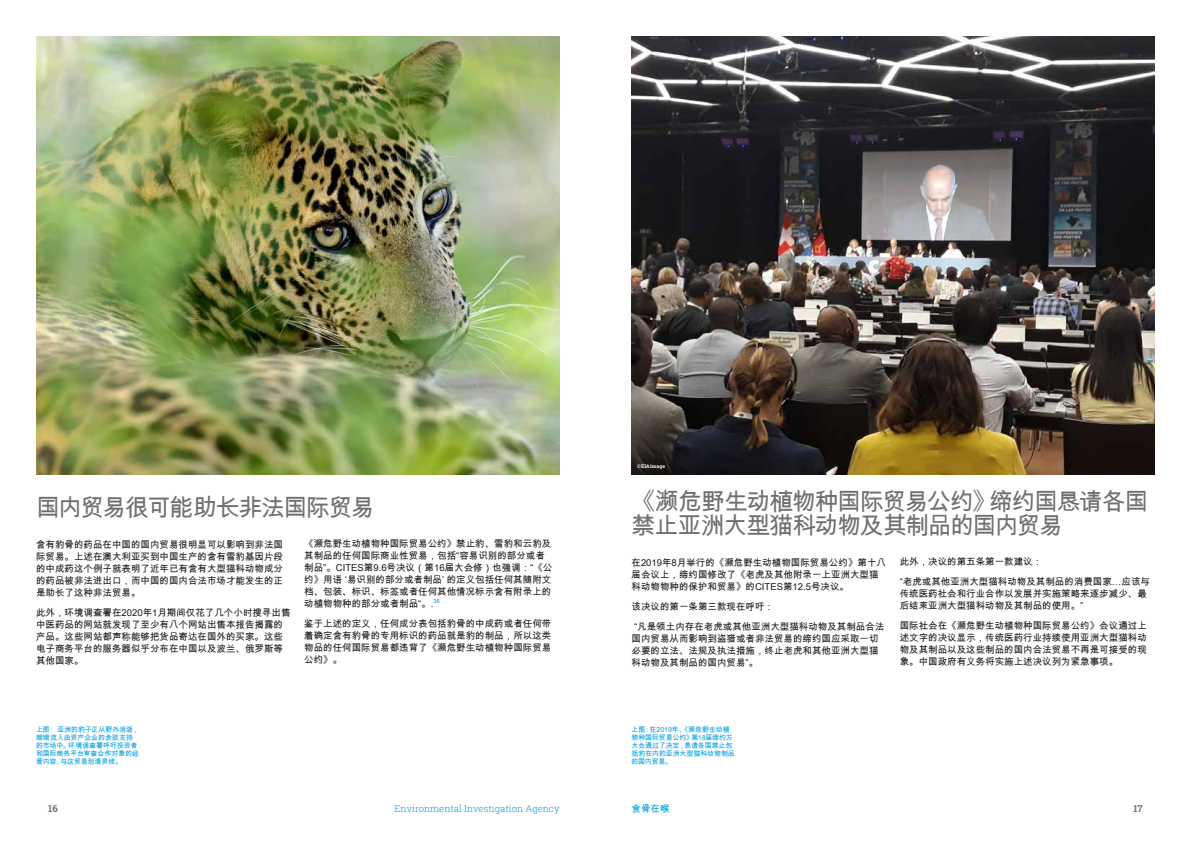
<style>
.page{position:relative;width:1191px;height:842px;background:#fff}
.page>*{position:absolute;margin:0;border:0;box-sizing:border-box;transform-origin:0 0}
.t1{font:24px/24px "Arial Unicode MS";letter-spacing:-.06em;color:#706f6f}
.t2{font:9.5px/12px "Arial Unicode MS";color:#1a1718}
.t3{font:300 9.5px "Roboto Slab";color:#009fe3}
.t4{font:700 9.5px "Roboto Slab";color:#706f6f}
.t5{font:9.5px "Arial Unicode MS";color:#009fe3}
.t6{font:7px/8px "Arial Unicode MS";letter-spacing:-.015em;color:#009fe3}
.t7{font:700 5px "Roboto Slab";letter-spacing:.025em;color:#fff}
</style>
<div class="page">
<img style="left:36px;top:36px;width:523px;height:438px">
<img style="left:631px;top:36px;width:524px;height:438px">
<h1 class="t1" style="left:36px;top:495px;width:340px">国内贸易很可能助长非法国际贸易</h1>
<p class="t2" style="left:36px;top:538px;width:248px;text-align:justify">含有豹骨的药品在中国的国内贸易很明显可以影响到非法国际贸易。上述在澳大利亚买到中国生产的含有雪豹基因片段的中成药这个例子就表明了近年已有含有大型猫科动物成分的药品被非法进出口，而中国的国内合法市场才能发生的正是助长了这种非法贸易。</p>
<p class="t2" style="left:36px;top:606px;width:256px">此外，环境调查署在2020年1月期间仅花了几个小时搜寻出售中医药品的网站就发现了至少有八个网站出售本报告揭露的产品。这些网站都声称能够把货品寄达在国外的买家。这些电子商务平台的服务器似乎分布在中国以及波兰、俄罗斯等其他国家。</p>
<p class="t2" style="left:304px;top:537px;width:250px">《濒危野生动植物种国际贸易公约》禁止豹、雪豹和云豹及其制品的任何国际商业性贸易，包括“容易识别的部分或者制品”。CITES第9.6号决议（第16届大会修）也强调：“《公约》用语 ‘易识别的部分或者制品’ 的定义包括任何其随附文档、包装、标识、标签或者任何其他情况标示含有附录上的动植物物种的部分或者制品“。.<sup>36</sup></p>
<p class="t2" style="left:304px;top:617px;width:248px;text-align:justify">鉴于上述的定义，任何成分表包括豹骨的中成药或者任何带着确定含有豹骨的专用标识的药品就是豹的制品，所以这类物品的任何国际贸易都违背了《濒危野生动植物种国际贸易公约》。</p>
<p class="t6" style="left:36px;top:725px;width:105px">上图： 亚洲的豹子正从野外消逝，暗暗流入由资产企业的贪欲支持的市场中。环境调查署呼吁投资者和国际商务平台审查合作对象的经营内容，与这贸易划清界线。</p>
<p class="t7" style="left:637px;top:462px;width:29px">©EIAimage</p>
<h1 class="t1" style="left:631px;top:489px;width:518px">《濒危野生动植物种国际贸易公约》缔约国恳请各国禁止亚洲大型猫科动物及其制品的国内贸易</h1>
<p class="t2" style="left:631px;top:556px;width:256px">在2019年8月举行的《濒危野生动植物国际贸易公约》第十八届会议上，缔约国修改了《老虎及其他附录一上亚洲大型猫科动物物种的保护和贸易》的CITES第12.5号决议。</p>
<p class="t2" style="left:631px;top:596px;width:254px;line-height:20px">该决议的第一条第三款现在呼吁：<br>“凡是领土内存在老虎或其他亚洲大型猫科动物及其制品合法</p>
<p class="t2" style="left:631px;top:632px;width:248px;text-align:justify">国内贸易从而影响到盗猎或者非法贸易的缔约国应采取一切必要的立法、法规及执法措施，终止老虎和其他亚洲大型猫科动物及其制品的国内贸易”。</p>
<p class="t2" style="left:899px;top:551px;width:252px;line-height:20px">此外，决议的第五条第一款建议：<br>“老虎或其他亚洲大型猫科动物及其制品的消费国家…应该与</p>
<p class="t2" style="left:899px;top:587px;width:248px">传统医药社会和行业合作以发展并实施策略来逐步减少、最后结束亚洲大型猫科动物及其制品的使用。”</p>
<p class="t2" style="left:899px;top:619px;width:248px;text-align:justify">国际社会在《濒危野生动植物种国际贸易公约》会议通过上述文字的决议显示，传统医药行业持续使用亚洲大型猫科动物及其制品以及这些制品的国内合法贸易不再是可接受的现象。中国政府有义务将实施上述决议列为紧急事项。</p>
<p class="t6" style="left:631px;top:725px;width:105px">上图：在2019年，《濒危野生动植物种国际贸易公约》第18届缔约方大会通过了决定，恳请各国禁止包括豹在内的亚洲大型猫科动物制品的国内贸易。</p>
<p class="t4" style="left:48px;top:802px;width:11px">16</p>
<p class="t3" style="left:394px;top:802px;width:166px">Environmental Investigation Agency</p>
<p class="t5" style="left:631px;top:802px;width:39px">食骨在喉</p>
<p class="t4" style="left:1133px;top:802px;width:11px">17</p>
</div>
